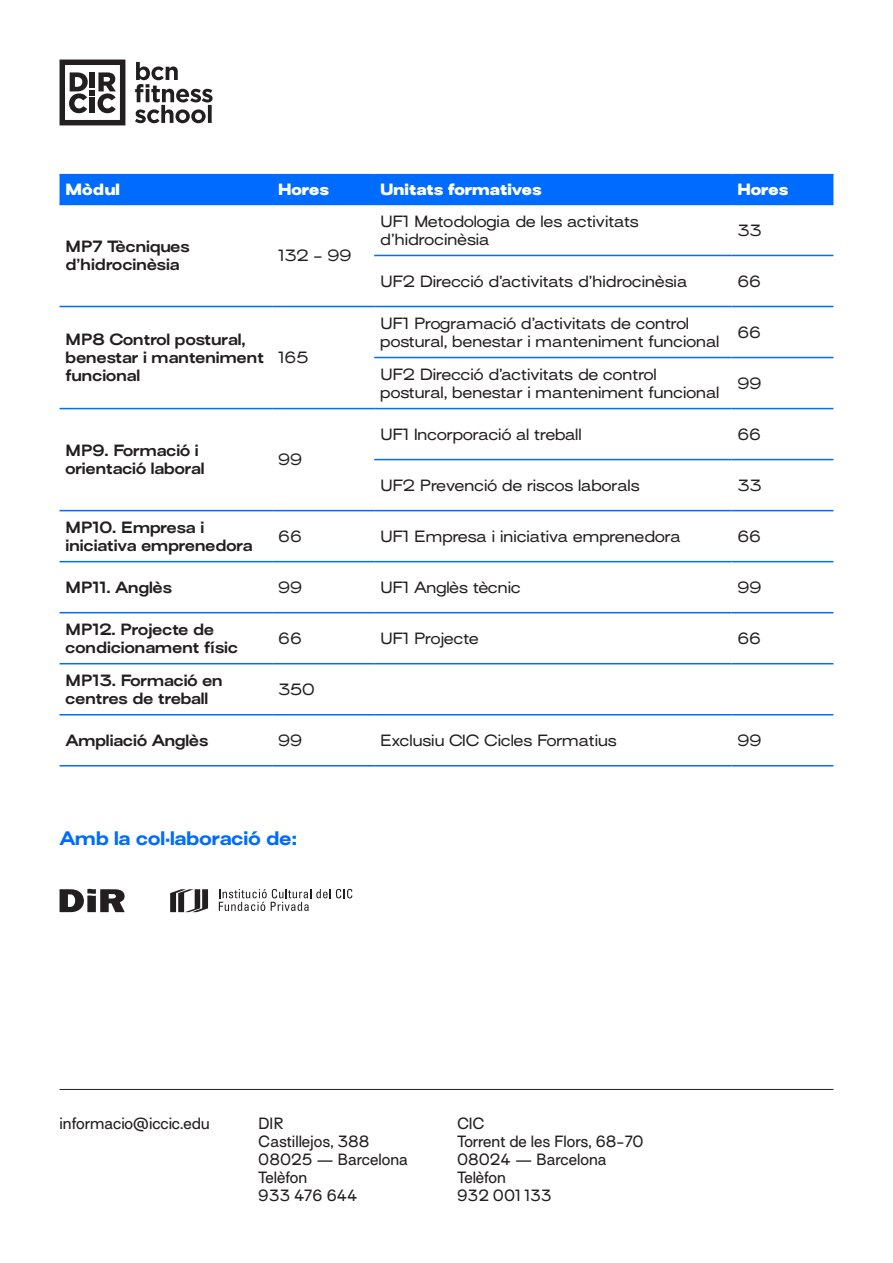
<style>
.page{position:relative;width:893px;height:1263px;background:#fff}
.page>*{position:absolute;margin:0;border:0;box-sizing:border-box;transform-origin:0 0}
.t1{font:800 expanded 18px "AT Surt";color:#006bff}
.t2{font:expanded 15px/18px "AT Surt";color:#231f20}
.t3{font:700 expanded 15px/18px "AT Surt";color:#231f20}
.t4{font:15px "AT Surt";color:#231f20}
.t5{font:900 expanded 15px "AT Surt";color:#fff}
</style>
<div class="page">
<div style="left:60px;top:175px;width:773px;height:29px;background:#006bff"></div>
<hr style="left:60px;top:174px;width:212px;height:1px;background:#006bff">
<hr style="left:272px;top:174px;width:102px;height:1px;background:#006bff">
<hr style="left:374px;top:174px;width:357px;height:1px;background:#006bff">
<hr style="left:731px;top:174px;width:102px;height:1px;background:#006bff">
<hr style="left:60px;top:204px;width:212px;height:1px;background:#006bff">
<hr style="left:272px;top:204px;width:102px;height:1px;background:#006bff">
<hr style="left:374px;top:204px;width:357px;height:1px;background:#006bff">
<hr style="left:731px;top:204px;width:102px;height:1px;background:#006bff">
<hr style="left:374px;top:255px;width:357px;height:1px;background:#006bff">
<hr style="left:731px;top:255px;width:102px;height:1px;background:#006bff">
<hr style="left:60px;top:306px;width:212px;height:1px;background:#006bff">
<hr style="left:272px;top:306px;width:102px;height:1px;background:#006bff">
<hr style="left:374px;top:306px;width:357px;height:1px;background:#006bff">
<hr style="left:731px;top:306px;width:102px;height:1px;background:#006bff">
<hr style="left:374px;top:357px;width:357px;height:1px;background:#006bff">
<hr style="left:731px;top:357px;width:102px;height:1px;background:#006bff">
<hr style="left:60px;top:408px;width:212px;height:1px;background:#006bff">
<hr style="left:272px;top:408px;width:102px;height:1px;background:#006bff">
<hr style="left:374px;top:408px;width:357px;height:1px;background:#006bff">
<hr style="left:731px;top:408px;width:102px;height:1px;background:#006bff">
<hr style="left:374px;top:459px;width:357px;height:1px;background:#006bff">
<hr style="left:731px;top:459px;width:102px;height:1px;background:#006bff">
<hr style="left:60px;top:510px;width:212px;height:1px;background:#006bff">
<hr style="left:272px;top:510px;width:102px;height:1px;background:#006bff">
<hr style="left:374px;top:510px;width:357px;height:1px;background:#006bff">
<hr style="left:731px;top:510px;width:102px;height:1px;background:#006bff">
<hr style="left:60px;top:561px;width:212px;height:1px;background:#006bff">
<hr style="left:272px;top:561px;width:102px;height:1px;background:#006bff">
<hr style="left:374px;top:561px;width:357px;height:1px;background:#006bff">
<hr style="left:731px;top:561px;width:102px;height:1px;background:#006bff">
<hr style="left:60px;top:612px;width:212px;height:1px;background:#006bff">
<hr style="left:272px;top:612px;width:102px;height:1px;background:#006bff">
<hr style="left:374px;top:612px;width:357px;height:1px;background:#006bff">
<hr style="left:731px;top:612px;width:102px;height:1px;background:#006bff">
<hr style="left:60px;top:663px;width:212px;height:1px;background:#006bff">
<hr style="left:272px;top:663px;width:102px;height:1px;background:#006bff">
<hr style="left:374px;top:663px;width:357px;height:1px;background:#006bff">
<hr style="left:731px;top:663px;width:102px;height:1px;background:#006bff">
<hr style="left:60px;top:714px;width:212px;height:1px;background:#006bff">
<hr style="left:272px;top:714px;width:102px;height:1px;background:#006bff">
<hr style="left:374px;top:714px;width:357px;height:1px;background:#006bff">
<hr style="left:731px;top:714px;width:102px;height:1px;background:#006bff">
<hr style="left:60px;top:765px;width:212px;height:1px;background:#006bff">
<hr style="left:272px;top:765px;width:102px;height:1px;background:#006bff">
<hr style="left:374px;top:765px;width:357px;height:1px;background:#006bff">
<hr style="left:731px;top:765px;width:102px;height:1px;background:#006bff">
<svg style="left:60px;top:60px;width:65px;height:65px"></svg>
<svg style="left:135px;top:62px;width:78px;height:61px"></svg>
<svg style="left:60px;top:889px;width:65px;height:23px"></svg>
<svg style="left:170px;top:889px;width:38px;height:23px"></svg>
<svg style="left:219px;top:889px;width:133px;height:22px"></svg>
<hr style="left:60px;top:1089px;width:773px;height:1px;background:#231f20">
<p class="t5" style="left:66px;top:180px;width:56px">Mòdul</p>
<p class="t5" style="left:278px;top:180px;width:52px">Hores</p>
<p class="t5" style="left:380px;top:180px;width:163px">Unitats formatives</p>
<p class="t5" style="left:737px;top:180px;width:52px">Hores</p>
<p class="t3" style="left:66px;top:239px;width:126px">MP7 Tècniques d’hidrocinèsia</p>
<p class="t2" style="left:278px;top:248px;width:75px">132 - 99</p>
<p class="t3" style="left:66px;top:332px;width:200px">MP8 Control postural, benestar i manteniment funcional</p>
<p class="t2" style="left:278px;top:350px;width:32px">165</p>
<p class="t3" style="left:66px;top:443px;width:141px">MP9. Formació i orientació laboral</p>
<p class="t2" style="left:278px;top:452px;width:25px">99</p>
<p class="t2" style="left:380px;top:214px;width:260px">UF1 Metodologia de les activitats d’hidrocinèsia</p>
<p class="t2" style="left:737px;top:223px;width:26px">33</p>
<p class="t2" style="left:380px;top:274px;width:309px">UF2 Direcció d’activitats d’hidrocinèsia</p>
<p class="t2" style="left:737px;top:274px;width:25px">66</p>
<p class="t2" style="left:380px;top:316px;width:341px">UF1 Programació d’activitats de control postural, benestar i manteniment funcional</p>
<p class="t2" style="left:737px;top:325px;width:25px">66</p>
<p class="t2" style="left:380px;top:367px;width:341px">UF2 Direcció d’activitats de control postural, benestar i manteniment funcional</p>
<p class="t2" style="left:737px;top:376px;width:25px">99</p>
<p class="t2" style="left:380px;top:427px;width:203px">UF1 Incorporació al treball</p>
<p class="t2" style="left:737px;top:427px;width:25px">66</p>
<p class="t2" style="left:380px;top:478px;width:261px">UF2 Prevenció de riscos laborals</p>
<p class="t2" style="left:737px;top:478px;width:26px">33</p>
<p class="t3" style="left:66px;top:520px;width:189px">MP10. Empresa i iniciativa emprenedora</p>
<p class="t2" style="left:278px;top:529px;width:25px">66</p>
<p class="t2" style="left:380px;top:529px;width:302px">UF1 Empresa i iniciativa emprenedora</p>
<p class="t2" style="left:737px;top:529px;width:25px">66</p>
<p class="t3" style="left:66px;top:580px;width:108px">MP11. Anglès</p>
<p class="t2" style="left:278px;top:580px;width:25px">99</p>
<p class="t2" style="left:380px;top:580px;width:142px">UF1 Anglès tècnic</p>
<p class="t2" style="left:737px;top:580px;width:25px">99</p>
<p class="t3" style="left:66px;top:622px;width:174px">MP12. Projecte de condicionament físic</p>
<p class="t2" style="left:278px;top:631px;width:25px">66</p>
<p class="t2" style="left:380px;top:631px;width:100px">UF1 Projecte</p>
<p class="t2" style="left:737px;top:631px;width:25px">66</p>
<p class="t3" style="left:66px;top:673px;width:159px">MP13. Formació en centres de treball</p>
<p class="t2" style="left:278px;top:682px;width:38px">350</p>
<p class="t3" style="left:66px;top:733px;width:144px">Ampliació Anglès</p>
<p class="t2" style="left:278px;top:733px;width:25px">99</p>
<p class="t2" style="left:380px;top:733px;width:238px">Exclusiu CIC Cicles Formatius</p>
<p class="t2" style="left:737px;top:733px;width:25px">99</p>
<p class="t1" style="left:60px;top:827px;width:239px">Amb la col·laboració de:</p>
<p class="t4" style="left:60px;top:1114px;width:152px">informacio@iccic.edu</p>
<p class="t4" style="left:258px;top:1114px;width:26px">DIR</p>
<p class="t4" style="left:258px;top:1132px;width:113px">Castillejos, 388</p>
<p class="t4" style="left:258px;top:1150px;width:151px">08025 — Barcelona</p>
<p class="t4" style="left:258px;top:1168px;width:50px">Telèfon</p>
<p class="t4" style="left:258px;top:1186px;width:101px">933 476 644</p>
<p class="t4" style="left:457px;top:1114px;width:29px">CIC</p>
<p class="t4" style="left:457px;top:1132px;width:188px">Torrent de les Flors, 68-70</p>
<p class="t4" style="left:457px;top:1150px;width:151px">08024 — Barcelona</p>
<p class="t4" style="left:457px;top:1168px;width:50px">Telèfon</p>
<p class="t4" style="left:457px;top:1186px;width:96px">932 001 133</p>
</div>
